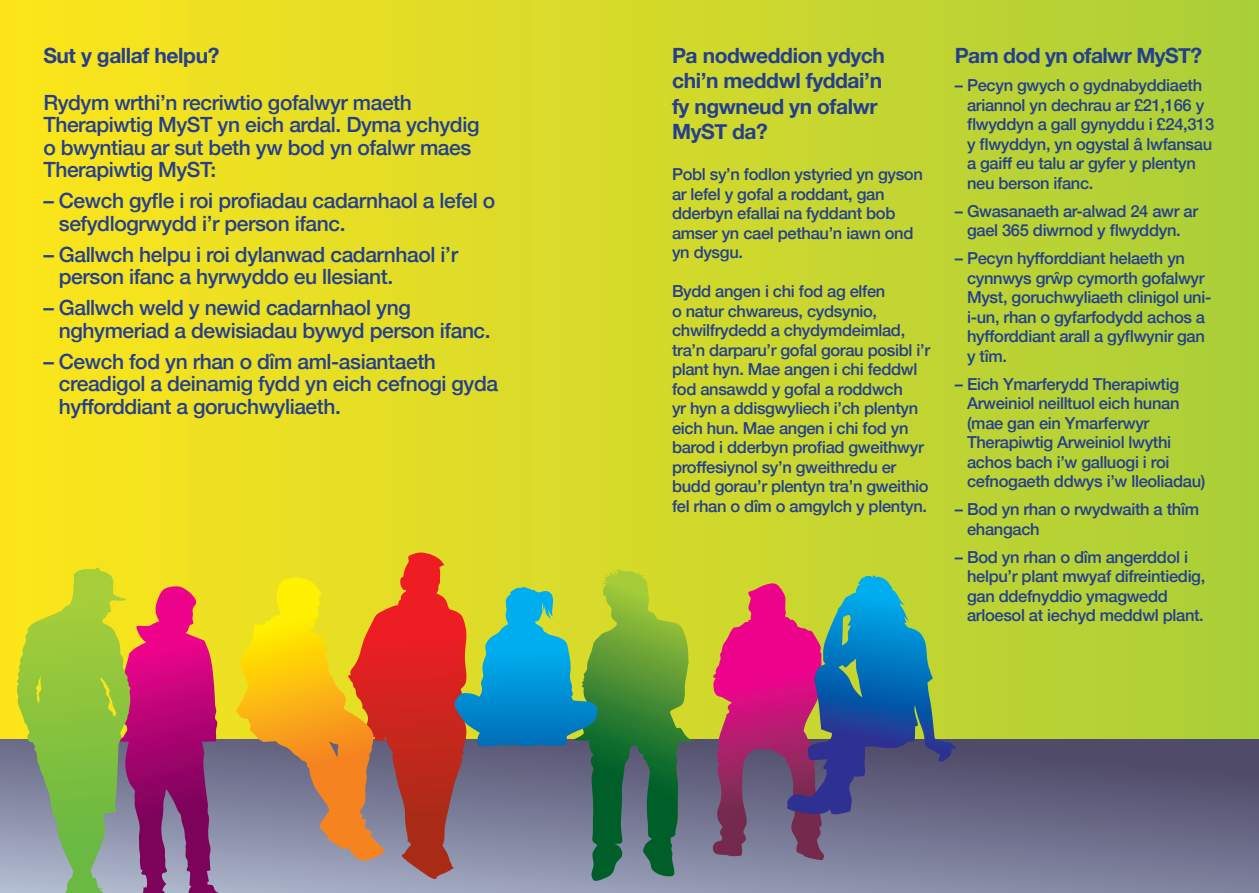
<style>
.page{position:relative;width:1259px;height:893px;background:#fff}
.page>*{position:absolute;margin:0;border:0;box-sizing:border-box;transform-origin:0 0}
.t1{font:500 21px/22.5px "Helvetica Neue";letter-spacing:-.02em;color:#253f8e}
.t2{font:700 21px/25.5px "Helvetica Neue";letter-spacing:-.02em;color:#253f8e}
.t3{font:500 16.5px/19.5px "Helvetica Neue";letter-spacing:-.02em;color:#253f8e}
</style>
<div class="page">
<div style="left:0;top:0;width:1259px;height:893px;background:linear-gradient(to right,#fde31c,#abce3a)"></div>
<svg style="left:0;top:740px;width:1259px;height:153px;background:#6e6e89"></svg>
<svg style="left:712px;top:584px;width:61px;height:272px;background:#b1486f"></svg>
<svg style="left:787px;top:576px;width:153px;height:238px;background:#596b87"></svg>
<svg style="left:17px;top:568px;width:173px;height:325px;background:#a68e5f"></svg>
<svg style="left:236px;top:553px;width:414px;height:328px;background:#9f8e57"></svg>
<p class="t2" style="left:43px;top:43px;width:177px">Sut y gallaf helpu?</p>
<p class="t1" style="left:43px;top:89px;width:437px">Rydym wrthi’n recriwtio gofalwyr maeth Therapiwtig MyST yn eich ardal. Dyma ychydig o bwyntiau ar sut beth yw bod yn ofalwr maes Therapiwtig MyST:</p>
<p class="t1" style="left:59px;top:188px;width:438px;text-indent:-15px">– Cewch gyfle i roi profiadau cadarnhaol a lefel o sefydlogrwydd i’r person ifanc.</p>
<p class="t1" style="left:59px;top:241px;width:401px;text-indent:-15px">– Gallwch helpu i roi dylanwad cadarnhaol i’r person ifanc a hyrwyddo eu llesiant.</p>
<p class="t1" style="left:59px;top:295px;width:433px;text-indent:-15px">– Gallwch weld y newid cadarnhaol yng nghymeriad a dewisiadau bywyd person ifanc.</p>
<p class="t1" style="left:59px;top:348px;width:441px;text-indent:-15px">– Cewch fod yn rhan o dîm aml-asiantaeth creadigol a deinamig fydd yn eich cefnogi gyda hyfforddiant a goruchwyliaeth.</p>
<p class="t2" style="left:672px;top:43px;width:214px">Pa nodweddion ydych chi’n meddwl fyddai’n fy ngwneud yn ofalwr<br>MyST da?</p>
<p class="t3" style="left:672px;top:163px;width:252px">Pobl sy’n fodlon ystyried yn gyson ar lefel y gofal a roddant, gan dderbyn efallai na fyddant bob amser yn cael pethau’n iawn ond yn dysgu.</p>
<p class="t3" style="left:672px;top:280px;width:260px">Bydd angen i chi fod ag elfen<br>o natur chwareus, cydsynio, chwilfrydedd a chydymdeimlad, tra’n darparu’r gofal gorau posibl i’r plant hyn. Mae angen i chi feddwl fod ansawdd y gofal a roddwch<br>yr hyn a ddisgwyliech i’ch plentyn eich hun. Mae angen i chi fod yn barod i dderbyn profiad gweithwyr proffesiynol sy’n gweithredu er budd gorau’r plentyn tra’n gweithio fel rhan o dîm o amgylch y plentyn.</p>
<p class="t2" style="left:955px;top:43px;width:249px">Pam dod yn ofalwr MyST?</p>
<p class="t3" style="left:967px;top:74px;width:249px;text-indent:-12px">– Pecyn gwych o gydnabyddiaeth ariannol yn dechrau ar £21,166 y flwyddyn a gall gynyddu i £24,313 y flwyddyn, yn ogystal â lwfansau a gaiff eu talu ar gyfer y plentyn neu berson ifanc.</p>
<p class="t3" style="left:955px;top:200px;width:245px;text-align:center">– Gwasanaeth ar-alwad 24 awr ar gael 365 diwrnod y flwyddyn.</p>
<p class="t3" style="left:967px;top:247px;width:246px;text-indent:-12px">– Pecyn hyfforddiant helaeth yn cynnwys grŵp cymorth gofalwyr<br>Myst, goruchwyliaeth clinigol uni&shy;i-un, rhan o gyfarfodydd achos a hyfforddiant arall a gyflwynir gan y tîm.</p>
<p class="t3" style="left:967px;top:373px;width:240px;text-indent:-12px">– Eich Ymarferydd Therapiwtig<br>Arweiniol neilltuol eich hunan (mae gan ein Ymarferwyr<br>Therapiwtig Arweiniol lwythi achos bach i’w galluogi i roi cefnogaeth ddwys i’w lleoliadau)</p>
<p class="t3" style="left:967px;top:498px;width:233px;text-indent:-12px">– Bod yn rhan o rwydwaith a thîm ehangach</p>
<p class="t3" style="left:967px;top:546px;width:240px;text-indent:-12px">– Bod yn rhan o dîm angerddol i helpu’r plant mwyaf difreintiedig, gan ddefnyddio ymagwedd arloesol at iechyd meddwl plant.</p>
</div>
